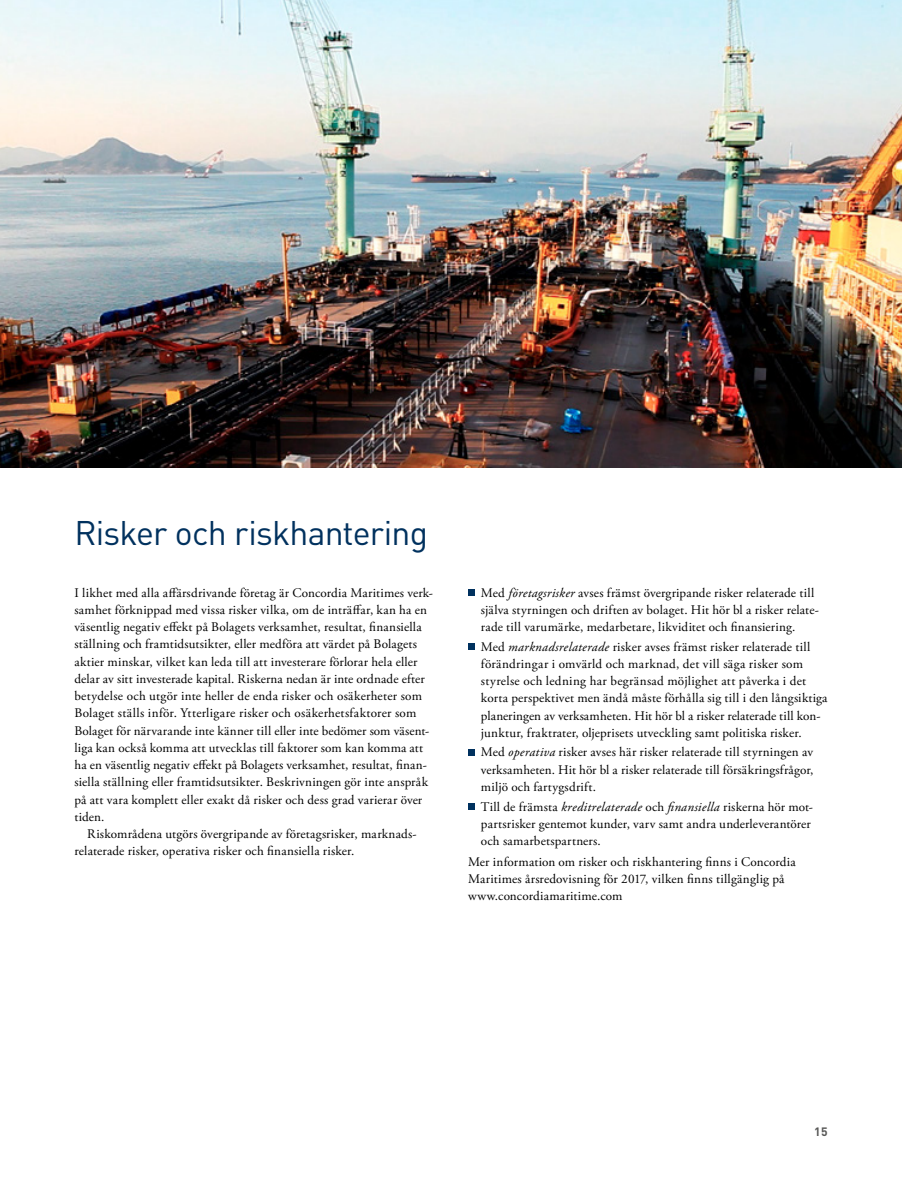
<style>
.page{position:relative;width:902px;height:1191px;background:#fff}
.page>*{position:absolute;margin:0;border:0;box-sizing:border-box;transform-origin:0 0}
.t1{font:33.75px "DINOT";letter-spacing:-.025em;color:#00315e}
.t2{font:13.2px/17.2px "Adobe Garamond Pro";letter-spacing:.015em;color:#000}
.t3{font:700 12px "DINOT";color:#575756}
.s1{font-style:italic}
</style>
<div class="page">
<img style="left:0;top:0;width:901px;height:468px">
<div style="left:468px;top:589px;width:6px;height:7px;background:#00315e"></div>
<div style="left:468px;top:643px;width:6px;height:7px;background:#00315e"></div>
<svg style="left:468px;top:749px;width:6px;height:6px"></svg>
<div style="left:468px;top:803px;width:6px;height:7px;background:#00315e"></div>
<h1 class="t1" style="left:74px;top:509px;width:355px">Risker och riskhantering</h1>
<p class="t2" style="left:74px;top:584px;width:360px">I likhet med alla affärsdrivande företag är Concordia Maritimes verk&shy;samhet förknippad med vissa risker vilka, om de inträffar, kan ha en väsentlig negativ effekt på Bolagets verksamhet, resultat, finansiella ställning och framtidsutsikter, eller medföra att värdet på Bolagets aktier minskar, vilket kan leda till att investerare förlorar hela eller delar av sitt investerade kapital. Riskerna nedan är inte ordnade efter betydelse och utgör inte heller de enda risker och osäkerheter som Bolaget ställs inför. Ytterligare risker och osäkerhetsfaktorer som Bolaget för närvarande inte känner till eller inte bedömer som väsent&shy;liga kan också komma att utvecklas till faktorer som kan komma att ha en väsentlig negativ effekt på Bolagets verksamhet, resultat, finan&shy;siella ställning eller framtidsutsikter. Beskrivningen gör inte anspråk på att vara komplett eller exakt då risker och dess grad varierar över tiden.</p>
<p class="t2" style="left:74px;top:825px;width:343px;text-indent:13px">Riskområdena utgörs övergripande av företagsrisker, marknads&shy;relaterade risker, operativa risker och finansiella risker.</p>
<p class="t2" style="left:481px;top:584px;width:339px">Med <span class="s1">företagsrisker</span> avses främst övergripande risker relaterade till själva styrningen och driften av bolaget. Hit hör bl a risker relate&shy;rade till varumärke, medarbetare, likviditet och finansiering.</p>
<p class="t2" style="left:481px;top:638px;width:348px">Med <span class="s1">marknadsrelaterade</span> risker avses främst risker relaterade till förändringar i omvärld och marknad, det vill säga risker som styrelse och ledning har begränsad möjlighet att påverka i det korta perspektivet men ändå måste förhålla sig till i den långsiktiga planeringen av verksamheten. Hit hör bl a risker relaterade till kon&shy;junktur, fraktrater, oljeprisets utveckling samt politiska risker.</p>
<p class="t2" style="left:481px;top:744px;width:334px;text-align:justify">Med <span class="s1">operativa</span> risker avses här risker relaterade till styrningen av verksamheten. Hit hör bl a risker relaterade till försäkringsfrågor, miljö och fartygsdrift.</p>
<p class="t2" style="left:481px;top:798px;width:333px">Till de främsta <span class="s1">kreditrelaterade</span> och <span class="s1">finansiella</span> riskerna hör mot&shy;partsrisker gentemot kunder, varv samt andra underleverantörer och samarbetspartners.</p>
<p class="t2" style="left:468px;top:853px;width:329px">Mer information om risker och riskhantering finns i Concordia<br>Maritimes årsredovisning för 2017, vilken finns tillgänglig på www.concordiamaritime.com</p>
<p class="t3" style="left:814px;top:1123px;width:15px">15</p>
</div>
